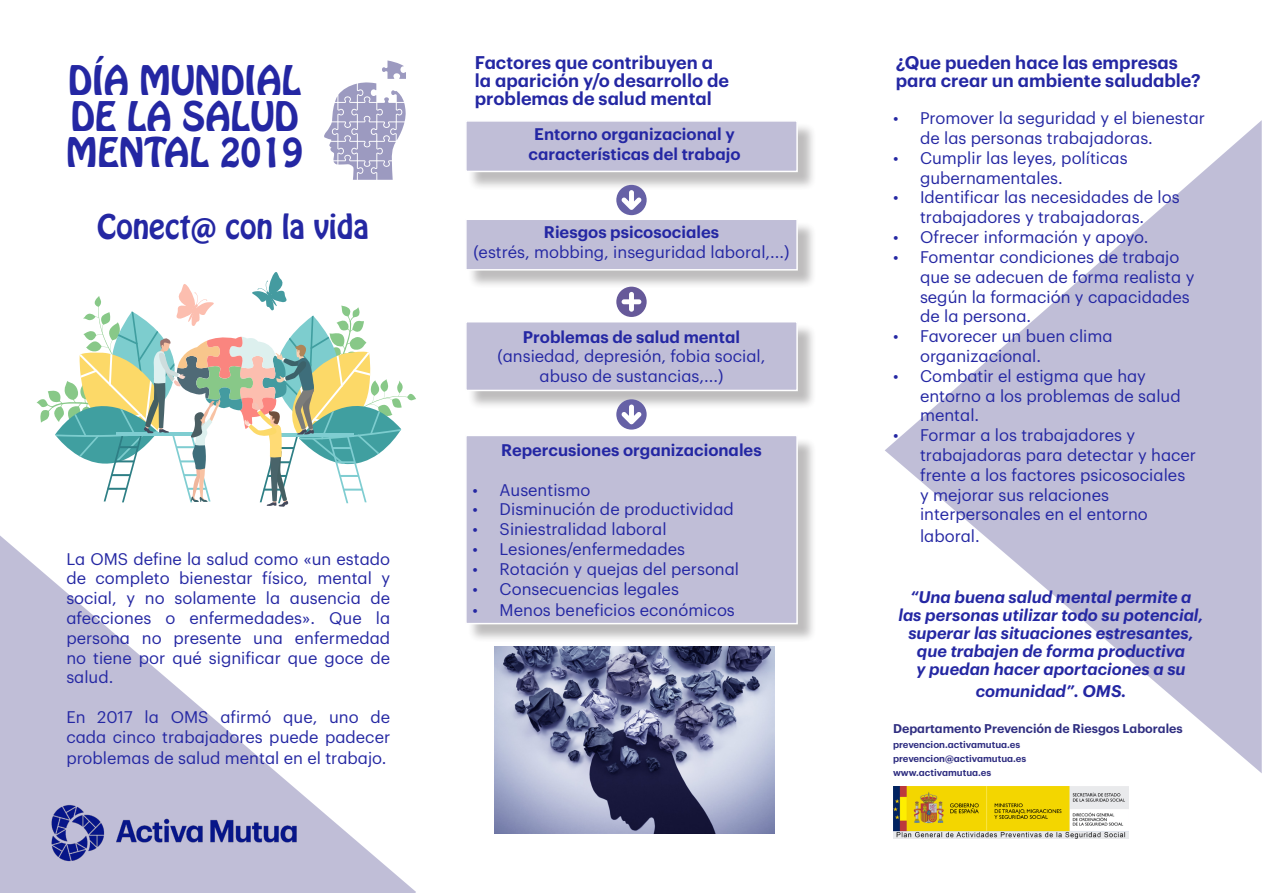
<style>
.page{position:relative;width:1263px;height:893px;background:#fff}
.page>*{position:absolute;margin:0;border:0;box-sizing:border-box;transform-origin:0 0}
.t1{font:36px/36px "Hobo Std";color:#2427a3}
.t2{font:30px "Hobo Std";color:#2427a3}
.t3{font:600 18px/18px "Graphik";color:#2427a3}
.t4{font:16.5px/19.8px "Graphik";color:#2427a3}
.t5{font:italic 600 16.5px/18px "Graphik";color:#2427a3;text-align:center}
.t6{font:600 16.5px/19.8px "Graphik";color:#2427a3;text-align:center}
.t7{font:600 12.45px "Graphik";color:#2f2e81}
.t8{font:600 9.6px "Graphik";color:#2f2e81}
</style>
<div class="page">
<svg style="left:0;top:535px;width:416px;height:358px"></svg>
<svg style="left:885px;top:120px;width:377px;height:653px"></svg>
<div style="left:467px;top:122px;width:350px;height:69px;background:#231f20;opacity:.75"></div>
<div style="left:465px;top:120px;width:333px;height:52px;background:#c0bed7;border:2px solid #fff"></div>
<div style="left:467px;top:221px;width:350px;height:68px;background:#231f20;opacity:.75"></div>
<div style="left:465px;top:218px;width:333px;height:53px;background:#c0bed7;border:2px solid #fff"></div>
<div style="left:467px;top:323px;width:350px;height:87px;background:#231f20;opacity:.75"></div>
<div style="left:465px;top:321px;width:333px;height:70px;background:#c0bed7;border:2px solid #fff"></div>
<div style="left:467px;top:437px;width:350px;height:206px;background:#231f20;opacity:.75"></div>
<div style="left:465px;top:435px;width:333px;height:189px;background:#c0bed7;border:2px solid #fff"></div>
<img style="left:49px;top:804px;width:250px;height:60px">
<svg style="left:36px;top:272px;width:380px;height:235px"></svg>
<svg style="left:324px;top:60px;width:82px;height:120px"></svg>
<img style="left:494px;top:646px;width:281px;height:188px">
<img style="left:893px;top:786px;width:235px;height:53px">
<div style="left:616px;top:185px;width:31px;height:30px;background:#6661a6;border-radius:50%"></div>
<svg style="left:621px;top:190px;width:21px;height:20px"></svg>
<svg style="left:616px;top:399px;width:31px;height:31px"></svg>
<svg style="left:621px;top:405px;width:21px;height:20px"></svg>
<div style="left:616px;top:287px;width:31px;height:30px;background:#665999;border-radius:50%"></div>
<svg style="left:622px;top:292px;width:19px;height:20px"></svg>
<p class="t1" style="left:66px;top:63px;width:238px">DÍA MUNDIAL<br>DE LA SALUD<br>MENTAL 2019</p>
<p class="t2" style="left:97px;top:206px;width:273px">Conect@ con la vida</p>
<p class="t4" style="left:66px;top:547px;width:325px;text-align:justify">La OMS define la salud como «un estado de completo bienestar físico, mental y social, y no solamente la ausencia de afecciones o enfermedades». Que la persona no presente una enfermedad no tiene por qué significar que goce de salud.</p>
<p class="t4" style="left:66px;top:706px;width:325px">En 2017 la OMS afirmó que, uno de cada cinco trabajadores puede padecer</p>
<p class="t4" style="left:66px;top:747px;width:322px">problemas de salud mental en el trabajo.</p>
<p class="t3" style="left:475px;top:52px;width:256px">Factores que contribuyen a la aparición y/o desarrollo de problemas de salud mental</p>
<p class="t6" style="left:529px;top:123px;width:213px">Entorno organizacional y características del trabajo</p>
<p class="t6" style="left:544px;top:221px;width:177px">Riesgos psicosociales</p>
<p class="t4" style="left:473px;top:241px;width:318px">(estrés, mobbing, inseguridad laboral,...)</p>
<p class="t6" style="left:523px;top:325px;width:219px">Problemas de salud mental</p>
<p class="t4" style="left:497px;top:345px;width:270px;text-align:center">(ansiedad, depresión, fobia social, abuso de sustancias,...)</p>
<p class="t6" style="left:501px;top:439px;width:262px">Repercusiones organizacionales</p>
<p class="t4" style="left:473px;top:478px;width:119px">• Ausentismo</p>
<p class="t4" style="left:473px;top:498px;width:263px">• Disminución de productividad</p>
<p class="t4" style="left:473px;top:518px;width:195px">• Siniestralidad laboral</p>
<p class="t4" style="left:473px;top:538px;width:214px">• Lesiones/enfermedades</p>
<p class="t4" style="left:473px;top:557px;width:268px">• Rotación y quejas del personal</p>
<p class="t4" style="left:473px;top:577px;width:208px">• Consecuencias legales</p>
<p class="t4" style="left:473px;top:599px;width:264px">• Menos beneficios económicos</p>
<p class="t3" style="left:896px;top:52px;width:307px">¿Que pueden hace las empresas para crear un ambiente saludable?</p>
<p class="t4" style="left:920px;top:107px;width:287px;text-indent:-27px">• Promover la seguridad y el bienestar de las personas trabajadoras.</p>
<p class="t4" style="left:920px;top:147px;width:209px;text-indent:-27px">• Cumplir las leyes, políticas gubernamentales.</p>
<p class="t4" style="left:893px;top:186px;width:288px;text-align:center">• Identificar las necesidades de los trabajadores y trabajadoras.</p>
<p class="t4" style="left:893px;top:226px;width:257px">• Ofrecer información y apoyo.</p>
<p class="t4" style="left:920px;top:246px;width:276px;text-indent:-27px">• Fomentar condiciones de trabajo que se adecuen de forma realista y según la formación y capacidades de la persona.</p>
<p class="t4" style="left:920px;top:325px;width:194px;text-indent:-27px">• Favorecer un buen clima organizacional.</p>
<p class="t4" style="left:920px;top:364px;width:262px;text-indent:-27px">• Combatir el estigma que hay entorno a los problemas de salud mental.</p>
<p class="t4" style="left:920px;top:424px;width:278px;text-indent:-27px">• Formar a los trabajadores y trabajadoras para detectar y hacer frente a los factores psicosociales y mejorar sus relaciones interpersonales en el entorno</p>
<p class="t4" style="left:920px;top:525px;width:61px">laboral.</p>
<p class="t5" style="left:898px;top:587px;width:306px">“Una buena salud mental permite a las personas utilizar todo su potencial, superar las situaciones estresantes, que trabajen de forma productiva<br>y puedan hacer aportaciones a su</p>
<p class="t5" style="left:976px;top:680px;width:152px">comunidad”. OMS.</p>
<p class="t7" style="left:893px;top:719px;width:291px">Departamento Prevención de Riesgos Laborales</p>
<p class="t8" style="left:893px;top:737px;width:129px">prevencion.activamutua.es</p>
<p class="t8" style="left:893px;top:751px;width:135px">prevencion@activamutua.es</p>
<p class="t8" style="left:893px;top:765px;width:100px">www.activamutua.es</p>
</div>
